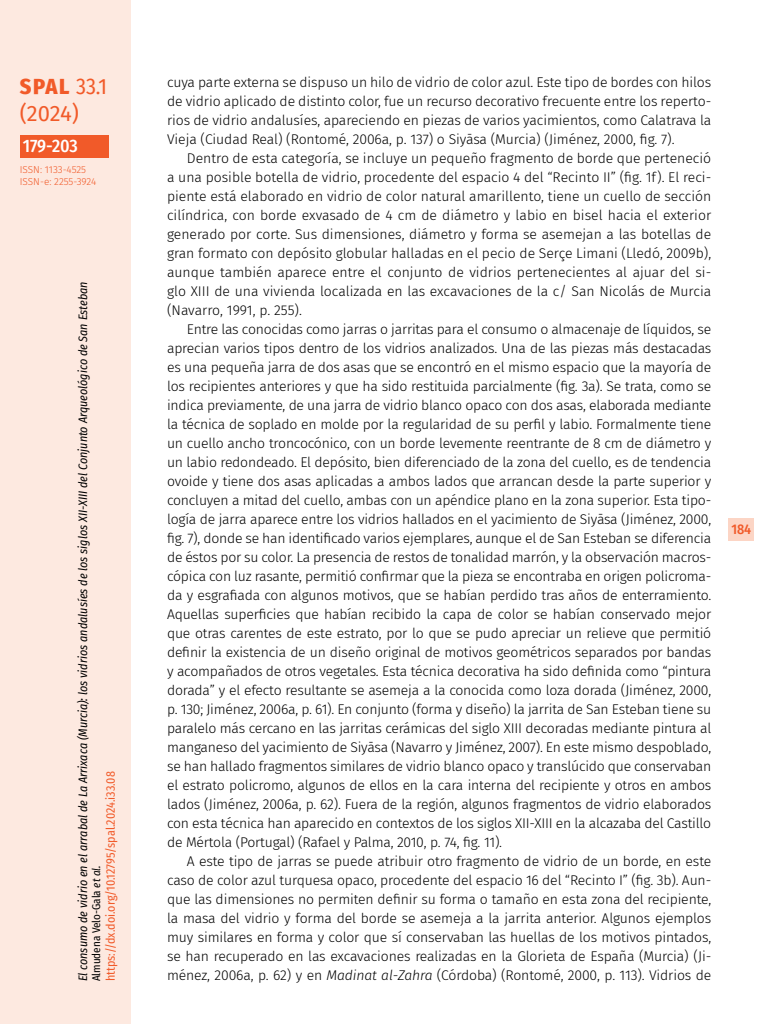
<style>
.page{position:relative;width:768px;height:1024px;background:#fff}
.page>*{position:absolute;margin:0;border:0;box-sizing:border-box;transform-origin:0 0}
.t1{font:800 22px "Fira Sans Condensed";color:#f15a29}
.t2{font:22px "Fira Sans";color:#f15a29}
.t3{font:500 18px "Fira Sans Condensed";letter-spacing:-.005em;color:#fff}
._00_bsc{font:300 14px/19px "Fira Sans";letter-spacing:-.01em;color:#000;text-align:justify}
.t4{font:500 14px "Fira Sans Condensed";color:#f15a29}
.t5{font:italic 12px "Fira Sans Condensed";color:#000}
.t6{font:12px "Fira Sans Condensed";color:#f15a29}
.t7{font:11px "Fira Sans Condensed";color:#000}
.t8{font:300 10px/12px "Fira Sans";letter-spacing:-.005em;color:#f15a29}
.s1{font-weight:400}
.s2{font-style:italic}
</style>
<div class="page">
<div style="left:729px;top:518px;width:25px;height:23px;background:#fcd5c5"></div>
<div style="left:0;top:0;width:130px;height:1024px;background:#fde9e0"></div>
<div style="left:20px;top:135px;width:89px;height:23px;background:#f15a29"></div>
<h1 class="t1" style="left:20px;top:68px;width:89px">SPAL <span class="s1">33.1</span></h1>
<h1 class="t2" style="left:20px;top:96px;width:61px">(2024)</h1>
<p class="t3" style="left:23px;top:132px;width:57px">179-203</p>
<p class="t8" style="left:20px;top:164px;width:78px">ISSN: 1133-4525<br>ISSN-e: 2255-3924</p>
<p class="t5" style="left:74px;top:981px;width:701px;rotate:-90deg">El consumo de vidrio en el arrabal de La Arrixaca (Murcia): los vidrios andalusíes de los siglos XII-XIII del Conjunto Arqueológico de San Esteban</p>
<p class="t6" style="left:101px;top:981px;width:212px;rotate:-90deg">https://dx.doi.org/10.12795/spal.2024.i33.08</p>
<p class="t7" style="left:88px;top:981px;width:118px;rotate:-90deg">Almudena Velo-Gala <span class="s2">et al.</span></p>
<p class="_00_bsc" style="left:167px;top:72px;width:546px">cuya parte externa se dispuso un hilo de vidrio de color azul. Este tipo de bordes con hilos de vidrio aplicado de distinto color, fue un recurso decorativo frecuente entre los reperto&shy;rios de vidrio andalusíes, apareciendo en piezas de varios yacimientos, como Calatrava la Vieja (Ciudad Real) (Rontomé, 2006a, p. 137) o Siyāsa (Murcia) (Jiménez, 2000, fig. 7).</p>
<p class="_00_bsc" style="left:167px;top:148px;width:546px;text-indent:20px">Dentro de esta categoría, se incluye un pequeño fragmento de borde que perteneció a una posible botella de vidrio, procedente del espacio 4 del “Recinto II” (fig. 1f). El reci&shy;piente está elaborado en vidrio de color natural amarillento, tiene un cuello de sección cilíndrica, con borde exvasado de 4 cm de diámetro y labio en bisel hacia el exterior generado por corte. Sus dimensiones, diámetro y forma se asemejan a las botellas de gran formato con depósito globular halladas en el pecio de Serçe Limani (Lledó, 2009b), aunque también aparece entre el conjunto de vidrios pertenecientes al ajuar del si&shy;glo XIII de una vivienda localizada en las excavaciones de la c/ San Nicolás de Murcia (Navarro, 1991, p. 255).</p>
<p class="_00_bsc" style="left:167px;top:319px;width:546px;text-indent:20px">Entre las conocidas como jarras o jarritas para el consumo o almacenaje de líquidos, se aprecian varios tipos dentro de los vidrios analizados. Una de las piezas más destacadas es una pequeña jarra de dos asas que se encontró en el mismo espacio que la mayoría de los recipientes anteriores y que ha sido restituida parcialmente (fig. 3a). Se trata, como se indica previamente, de una jarra de vidrio blanco opaco con dos asas, elaborada mediante la técnica de soplado en molde por la regularidad de su perfil y labio. Formalmente tiene un cuello ancho troncocónico, con un borde levemente reentrante de 8 cm de diámetro y un labio redondeado. El depósito, bien diferenciado de la zona del cuello, es de tendencia ovoide y tiene dos asas aplicadas a ambos lados que arrancan desde la parte superior y concluyen a mitad del cuello, ambas con un apéndice plano en la zona superior. Esta tipo&shy;logía de jarra aparece entre los vidrios hallados en el yacimiento de Siyāsa (Jiménez, 2000, fig. 7), donde se han identificado varios ejemplares, aunque el de San Esteban se diferencia de éstos por su color. La presencia de restos de tonalidad marrón, y la observación macros&shy;cópica con luz rasante, permitió confirmar que la pieza se encontraba en origen policroma&shy;da y esgrafiada con algunos motivos, que se habían perdido tras años de enterramiento.<br>Aquellas superficies que habían recibido la capa de color se habían conservado mejor que otras carentes de este estrato, por lo que se pudo apreciar un relieve que permitió definir la existencia de un diseño original de motivos geométricos separados por bandas y acompañados de otros vegetales. Esta técnica decorativa ha sido definida como “pintura dorada” y el efecto resultante se asemeja a la conocida como loza dorada (Jiménez, 2000, p. 130; Jiménez, 2006a, p. 61). En conjunto (forma y diseño) la jarrita de San Esteban tiene su paralelo más cercano en las jarritas cerámicas del siglo XIII decoradas mediante pintura al manganeso del yacimiento de Siyāsa (Navarro y Jiménez, 2007). En este mismo despoblado, se han hallado fragmentos similares de vidrio blanco opaco y translúcido que conservaban el estrato policromo, algunos de ellos en la cara interna del recipiente y otros en ambos lados (Jiménez, 2006a, p. 62). Fuera de la región, algunos fragmentos de vidrio elaborados con esta técnica han aparecido en contextos de los siglos XII-XIII en la alcazaba del Castillo de Mértola (Portugal) (Rafael y Palma, 2010, p. 74, fig. 11).</p>
<p class="_00_bsc" style="left:167px;top:851px;width:546px;text-indent:20px">A este tipo de jarras se puede atribuir otro fragmento de vidrio de un borde, en este caso de color azul turquesa opaco, procedente del espacio 16 del “Recinto I” (fig. 3b). Aun&shy;que las dimensiones no permiten definir su forma o tamaño en esta zona del recipiente, la masa del vidrio y forma del borde se asemeja a la jarrita anterior. Algunos ejemplos muy similares en forma y color que sí conservaban las huellas de los motivos pintados, se han recuperado en las excavaciones realizadas en la Glorieta de España (Murcia) (Ji&shy;ménez, 2006a, p. 62) y en <span class="s2">Madinat al-Zahra</span> (Córdoba) (Rontomé, 2000, p. 113). Vidrios de</p>
<p class="t4" style="left:731px;top:518px;width:21px">184</p>
</div>
